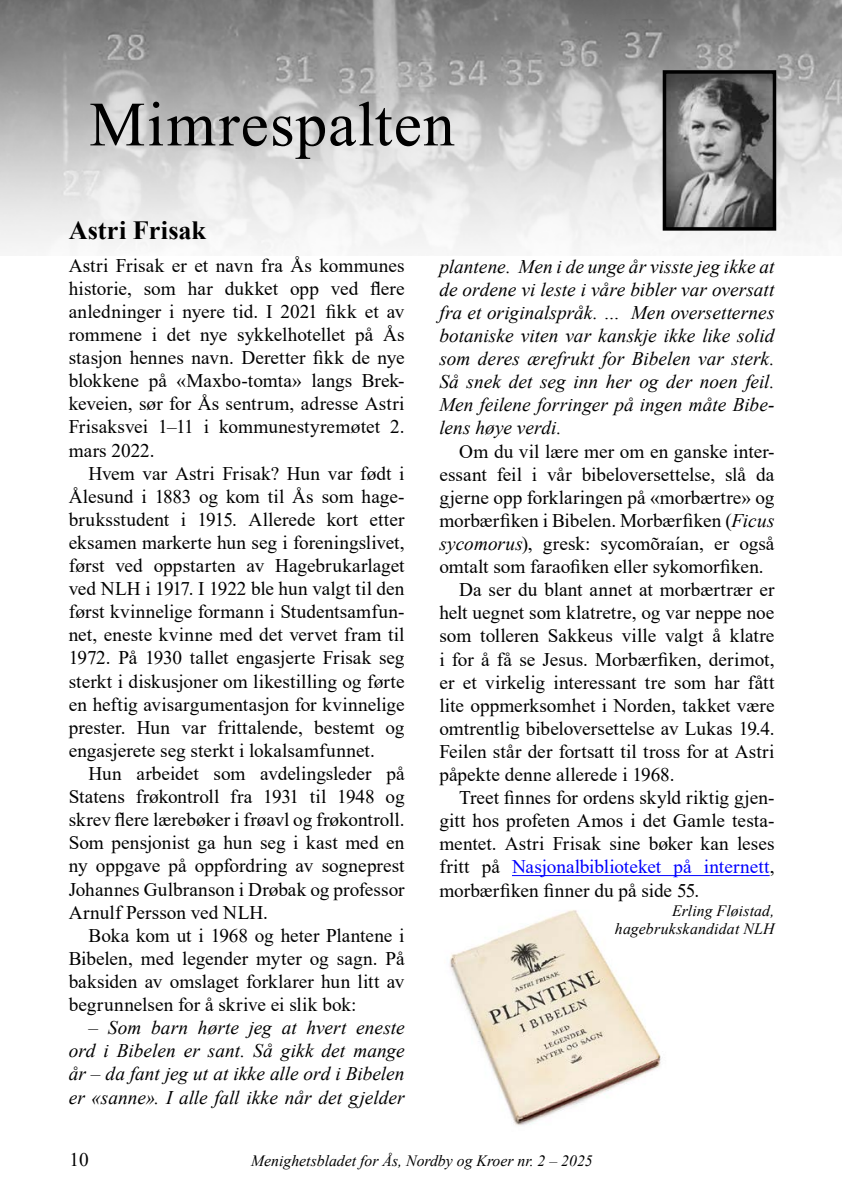
<style>
.page{position:relative;width:844px;height:1191px;background:#fff}
.page>*{position:absolute;margin:0;border:0;box-sizing:border-box;transform-origin:0 0}
.t1{font:63px "Times New Roman";letter-spacing:.02em;color:#000}
.t2{font:700 26.25px "Times New Roman";letter-spacing:.005em;color:#000}
.t3{font:19.25px/23.1px "Times New Roman";color:#000;text-align:justify}
.t4{font:italic 19.25px/23.1px "Times New Roman";color:#000;text-align:justify}
.t5{font:19.25px "Times New Roman";color:#00f}
.t6{font:italic 15.75px/18.9px "Times New Roman";color:#000;text-align:right}
.s1{font-style:italic}
.s2{color:#000}
</style>
<div class="page">
<img style="left:450px;top:910px;width:211px;height:216px">
<img style="left:0;top:0;width:841px;height:251px">
<hr style="left:512px;top:875px;width:257px;height:1px;background:#00f">
<img style="left:667px;top:75px;width:104px;height:151px">
<div style="left:662px;top:70px;width:114px;height:161px;border:4px solid #000"></div>
<h1 class="t1" style="left:89px;top:80px;width:367px">Mimrespalten</h1>
<h2 class="t2" style="left:69px;top:211px;width:139px">Astri Frisak</h2>
<p class="t3" style="left:69px;top:253px;width:337px">Astri Frisak er et navn fra Ås kommunes historie, som har dukket opp ved flere anledninger i nyere tid. I 2021 fikk et av rommene i det nye sykkelhotellet på Ås stasjon hennes navn. Deretter fikk de nye blokkene på «Maxbo-tomta» langs Brek&shy;keveien, sør for Ås sentrum, adresse Astri Frisaksvei 1–11 i kommunestyremøtet 2. mars 2022.</p>
<p class="t3" style="left:69px;top:461px;width:337px;text-indent:20px">Hvem var Astri Frisak? Hun var født i Ålesund i 1883 og kom til Ås som hage&shy;bruksstudent i 1915. Allerede kort etter eksamen markerte hun seg i foreningslivet, først ved oppstarten av Hagebrukarlaget ved NLH i 1917. I 1922 ble hun valgt til den først kvinnelige formann i Studentsamfun&shy;net, eneste kvinne med det vervet fram til 1972. På 1930 tallet engasjerte Frisak seg sterkt i diskusjoner om likestilling og førte en heftig avisargumentasjon for kvinnelige prester. Hun var frittalende, bestemt og engasjerete seg sterkt i lokalsamfunnet.</p>
<p class="t3" style="left:69px;top:761px;width:337px;text-indent:20px">Hun arbeidet som avdelingsleder på Statens frøkontroll fra 1931 til 1948 og skrev flere lærebøker i frøavl og frøkontroll.<br>Som pensjonist ga hun seg i kast med en ny oppgave på oppfordring av sogneprest Johannes Gulbranson i Drøbak og professor Arnulf Persson ved NLH.</p>
<p class="t3" style="left:69px;top:923px;width:337px;text-indent:20px">Boka kom ut i 1968 og heter Plantene i Bibelen, med legender myter og sagn. På baksiden av omslaget forklarer hun litt av begrunnelsen for å skrive ei slik bok:</p>
<p class="t4" style="left:69px;top:1015px;width:337px;text-indent:20px">– Som barn hørte jeg at hvert eneste ord i Bibelen er sant. Så gikk det mange år – da fant jeg ut at ikke alle ord i Bibelen er «sanne». I alle fall ikke når det gjelder</p>
<p class="t4" style="left:439px;top:254px;width:336px">plantene. Men i de unge år visste jeg ikke at de ordene vi leste i våre bibler var oversatt fra et originalspråk. … Men oversetternes botaniske viten var kanskje ikke like solid som deres ærefrukt for Bibelen var sterk.<br>Så snek det seg inn her og der noen feil.<br>Men feilene forringer på ingen måte Bibe&shy;lens høye verdi.</p>
<p class="t3" style="left:459px;top:439px;width:317px">Om du vil lære mer om en ganske inter-</p>
<p class="t3" style="left:439px;top:462px;width:336px">essant feil i vår bibeloversettelse, slå da</p>
<p class="t3" style="left:439px;top:485px;width:336px">gjerne opp forklaringen på «morbærtre» og</p>
<p class="t3" style="left:439px;top:508px;width:336px">morbærfiken i Bibelen. Morbærfiken (<span class="s1">Ficus</span></p>
<p class="t3" style="left:439px;top:531px;width:336px"><span class="s1">sycomorus</span>), gresk: sycomõraían, er også</p>
<p class="t3" style="left:439px;top:554px;width:326px">omtalt som faraofiken eller sykomorfiken.</p>
<p class="t3" style="left:459px;top:577px;width:317px">Da ser du blant annet at morbærtrær er</p>
<p class="t3" style="left:439px;top:600px;width:336px">helt uegnet som klatretre, og var neppe noe</p>
<p class="t3" style="left:439px;top:624px;width:336px">som tolleren Sakkeus ville valgt å klatre</p>
<p class="t3" style="left:439px;top:647px;width:336px">i for å få se Jesus. Morbærfiken, derimot,</p>
<p class="t3" style="left:439px;top:670px;width:336px">er et virkelig interessant tre som har fått</p>
<p class="t3" style="left:439px;top:693px;width:336px">lite oppmerksomhet i Norden, takket være</p>
<p class="t3" style="left:439px;top:716px;width:336px">omtrentlig bibeloversettelse av Lukas 19.4.</p>
<p class="t3" style="left:439px;top:739px;width:336px">Feilen står der fortsatt til tross for at Astri</p>
<p class="t3" style="left:439px;top:762px;width:236px">påpekte denne allerede i 1968.</p>
<p class="t3" style="left:459px;top:785px;width:317px">Treet finnes for ordens skyld riktig gjen-</p>
<p class="t3" style="left:439px;top:808px;width:336px">gitt hos profeten Amos i det Gamle testa-</p>
<p class="t3" style="left:439px;top:831px;width:336px">mentet. Astri Frisak sine bøker kan leses</p>
<p class="t5" style="left:439px;top:853px;width:336px"><span class="s2">fritt på</span> Nasjonalbiblioteket på internett<span class="s2">,</span></p>
<p class="t3" style="left:439px;top:878px;width:261px">morbærfiken finner du på side 55.</p>
<p class="t6" style="left:614px;top:900px;width:161px">Erling Fløistad, hagebrukskandidat NLH</p>
<p class="t3" style="left:69px;top:1147px;width:21px">10</p>
<p class="t6" style="left:251px;top:1150px;width:343px">Menighetsbladet for Ås, Nordby og Kroer nr. 2 – 2025</p>
</div>
